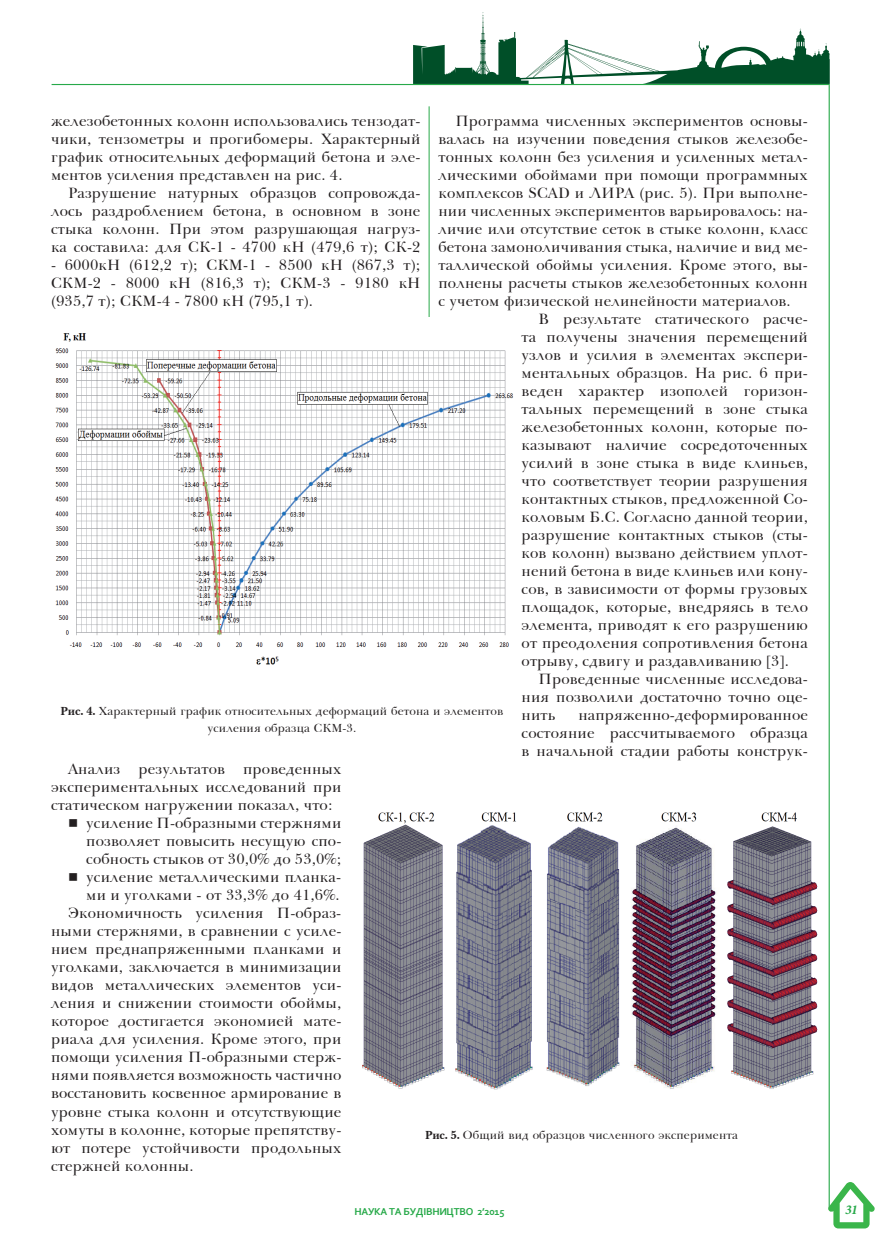
<style>
.page{position:relative;width:893px;height:1255px;background:#fff}
.page>*{position:absolute;margin:0;border:0;box-sizing:border-box;transform-origin:0 0}
.t1{font:15.3px/18px "Baskerville BT";letter-spacing:.01em;color:#231f20;text-align:justify}
.t2{font:italic 700 13.5px "Minion Pro";color:#27a949}
.t3{font:12px/16.5px "Baskerville BT";letter-spacing:.01em;color:#231f20;text-align:center}
.t4{font:700 10.5px "Corbel";letter-spacing:-.025em;color:#27a949}
.s1{font-weight:700}
</style>
<div class="page">
<hr style="left:829px;top:85px;width:1px;height:1124px;background:#27a949">
<svg style="left:828px;top:1181px;width:47px;height:47px"></svg>
<svg style="left:413px;top:12px;width:417px;height:72px"></svg>
<hr style="left:52px;top:84px;width:778px;height:1px;background:#27a949">
<img style="left:55px;top:333px;width:458px;height:332px">
<img style="left:362px;top:812px;width:456px;height:277px">
<hr style="left:429px;top:106px;width:1px;height:211px;background:#27a949">
<p class="t1" style="left:51px;top:111px;width:371px">железобетонных колонн использовались тензодат&shy;чики, тензометры и прогибомеры. Характерный график относительных деформаций бетона и эле&shy;ментов усиления представлен на рис. 4.</p>
<p class="t1" style="left:51px;top:183px;width:371px;text-indent:17px">Разрушение натурных образцов сопровожда&shy;лось раздроблением бетона, в основном в зоне стыка колонн. При этом разрушающая нагруз&shy;ка составила: для СК-1 - 4700 кН (479,6 т); СК-2</p>
<p class="t1" style="left:51px;top:255px;width:371px">- 6000кН (612,2 т); СКМ-1 - 8500 кН (867,3 т); СКМ-2 - 8000 кН (816,3 т); СКМ-3 - 9180 кН (935,7 т); СКМ-4 - 7800 кН (795,1 т).</p>
<p class="t1" style="left:455px;top:111px;width:354px">Программа численных экспериментов основы-</p>
<p class="t1" style="left:438px;top:129px;width:371px">валась на изучении поведения стыков железобе-</p>
<p class="t1" style="left:438px;top:147px;width:371px">тонных колонн без усиления и усиленных метал-</p>
<p class="t1" style="left:438px;top:165px;width:371px">лическими обоймами при помощи программных</p>
<p class="t1" style="left:438px;top:183px;width:371px">комплексов SCAD и ЛИРА (рис. 5). При выполне-</p>
<p class="t1" style="left:438px;top:201px;width:371px">нии численных экспериментов варьировалось: на-</p>
<p class="t1" style="left:438px;top:219px;width:371px">личие или отсутствие сеток в стыке колонн, класс</p>
<p class="t1" style="left:438px;top:237px;width:371px">бетона замоноличивания стыка, наличие и вид ме-</p>
<p class="t1" style="left:438px;top:255px;width:371px">таллической обоймы усиления. Кроме этого, вы-</p>
<p class="t1" style="left:438px;top:273px;width:371px">полнены расчеты стыков железобетонных колонн</p>
<p class="t1" style="left:438px;top:291px;width:354px">с учетом физической нелинейности материалов.</p>
<p class="t1" style="left:539px;top:309px;width:271px">В результате статического расче-</p>
<p class="t1" style="left:522px;top:327px;width:288px">та получены значения перемещений</p>
<p class="t1" style="left:522px;top:345px;width:288px">узлов и усилия в элементах экспери-</p>
<p class="t1" style="left:522px;top:363px;width:288px">ментальных образцов. На рис. 6 при-</p>
<p class="t1" style="left:522px;top:381px;width:288px">веден характер изополей горизон-</p>
<p class="t1" style="left:522px;top:399px;width:288px">тальных перемещений в зоне стыка</p>
<p class="t1" style="left:522px;top:417px;width:288px">железобетонных колонн, которые по-</p>
<p class="t1" style="left:522px;top:435px;width:288px">казывают наличие сосредоточенных</p>
<p class="t1" style="left:522px;top:453px;width:288px">усилий в зоне стыка в виде клиньев,</p>
<p class="t1" style="left:522px;top:471px;width:288px">что соответствует теории разрушения</p>
<p class="t1" style="left:522px;top:489px;width:288px">контактных стыков, предложенной Со-</p>
<p class="t1" style="left:522px;top:507px;width:288px">коловым Б.С. Согласно данной теории,</p>
<p class="t1" style="left:522px;top:525px;width:288px">разрушение контактных стыков (сты-</p>
<p class="t1" style="left:522px;top:543px;width:288px">ков колонн) вызвано действием уплот-</p>
<p class="t1" style="left:522px;top:561px;width:288px">нений бетона в виде клиньев или кону-</p>
<p class="t1" style="left:522px;top:579px;width:288px">сов, в зависимости от формы грузовых</p>
<p class="t1" style="left:522px;top:597px;width:288px">площадок, которые, внедряясь в тело</p>
<p class="t1" style="left:522px;top:615px;width:288px">элемента, приводят к его разрушению</p>
<p class="t1" style="left:522px;top:633px;width:288px">от преодоления сопротивления бетона</p>
<p class="t1" style="left:522px;top:651px;width:269px">отрыву, сдвигу и раздавливанию [3].</p>
<p class="t1" style="left:539px;top:669px;width:271px">Проведенные численные исследова-</p>
<p class="t1" style="left:522px;top:687px;width:288px">ния позволили достаточно точно оце-</p>
<p class="t1" style="left:522px;top:705px;width:35px">нить</p>
<p class="t3" style="left:61px;top:702px;width:444px"><span class="s1">Рис. 4.</span> Характерный график относительных деформаций бетона и элементов усиления образца СКМ-3.</p>
<p class="t1" style="left:522px;top:705px;width:288px;text-indent:57px">напряженно-деформированное состояние рассчитываемого образца в начальной стадии работы конструк-</p>
<p class="t1" style="left:51px;top:759px;width:292px;text-indent:17px">Анализ результатов проведенных экспериментальных исследований при статическом нагружении показал, что:</p>
<p class="t1" style="left:86px;top:813px;width:257px;text-indent:-18px">▪ усиление П-образными стержнями позволяет повысить несущую спо&shy;собность стыков от 30,0% до 53,0%;</p>
<p class="t1" style="left:68px;top:867px;width:275px">▪ усиление металлическими планка-</p>
<p class="t1" style="left:86px;top:885px;width:255px">ми и уголками - от 33,3% до 41,6%.</p>
<p class="t1" style="left:68px;top:903px;width:275px">Экономичность усиления П-образ-</p>
<p class="t1" style="left:51px;top:921px;width:292px">ными стержнями, в сравнении с усиле-</p>
<p class="t1" style="left:51px;top:939px;width:292px">нием преднапряженными планками и</p>
<p class="t1" style="left:51px;top:957px;width:292px">уголками, заключается в минимизации</p>
<p class="t1" style="left:51px;top:975px;width:292px">видов металлических элементов уси-</p>
<p class="t1" style="left:51px;top:993px;width:292px">ления и снижении стоимости обоймы,</p>
<p class="t1" style="left:51px;top:1011px;width:292px">которое достигается экономией мате-</p>
<p class="t1" style="left:51px;top:1029px;width:292px">риала для усиления. Кроме этого, при</p>
<p class="t1" style="left:51px;top:1047px;width:292px">помощи усиления П-образными стерж-</p>
<p class="t1" style="left:51px;top:1065px;width:292px">нями появляется возможность частично</p>
<p class="t1" style="left:51px;top:1083px;width:292px">восстановить косвенное армирование в</p>
<p class="t1" style="left:51px;top:1101px;width:292px">уровне стыка колонн и отсутствующие</p>
<p class="t1" style="left:51px;top:1119px;width:292px">хомуты в колонне, которые препятству-</p>
<p class="t1" style="left:51px;top:1137px;width:292px">ют потере устойчивости продольных</p>
<p class="t1" style="left:51px;top:1155px;width:144px">стержней колонны.</p>
<p class="t3" style="left:425px;top:1126px;width:314px"><span class="s1">Рис. 5.</span> Общий вид образцов численного эксперимента</p>
<p class="t4" style="left:354px;top:1204px;width:152px">НАУКА ТА БУДIВНИЦТВО 2’2015</p>
<p class="t2" style="left:845px;top:1199px;width:14px">31</p>
</div>
